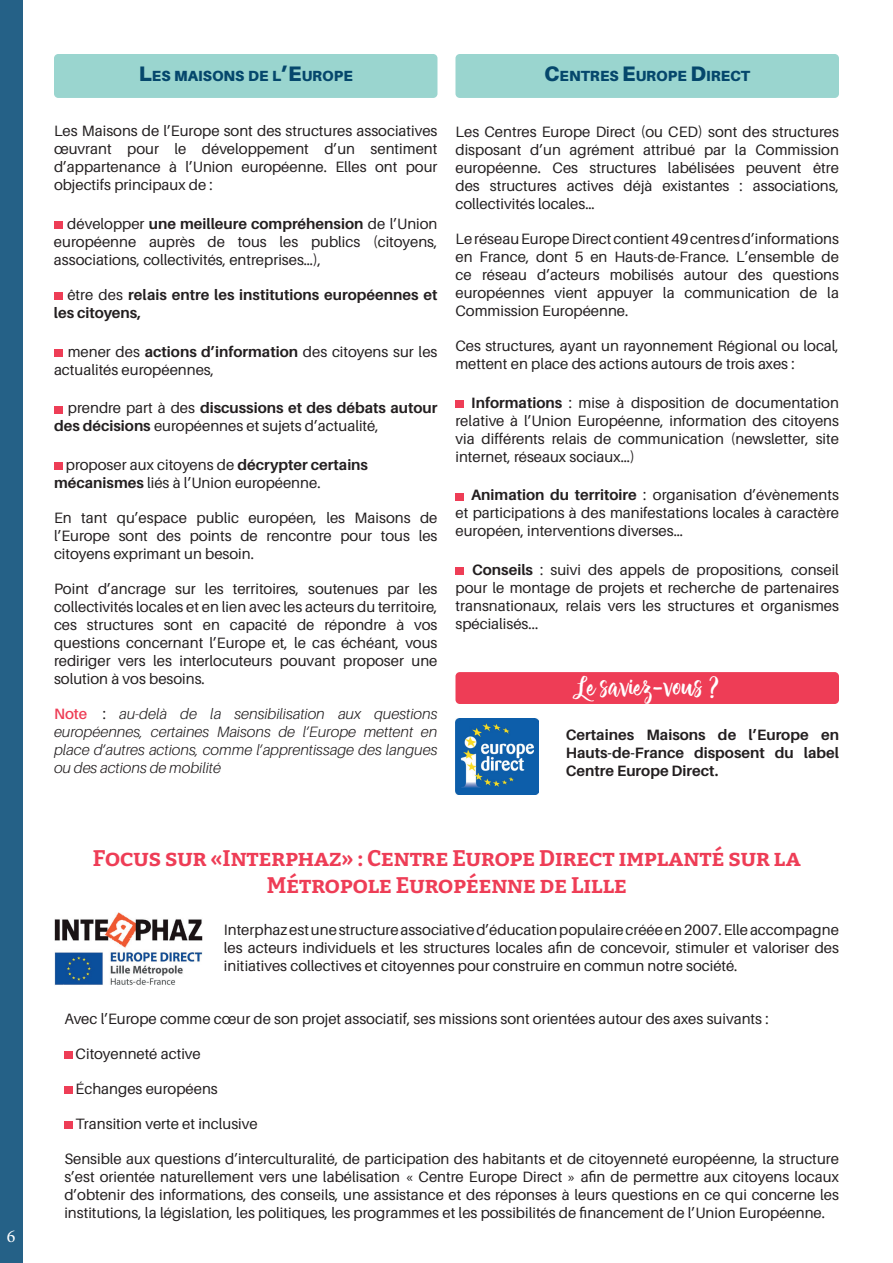
<style>
.page{position:relative;width:893px;height:1263px;background:#fff}
.page>*{position:absolute;margin:0;border:0;box-sizing:border-box;transform-origin:0 0}
.t1{font:30px "Chamelia Script";color:#fff}
.t2{font:700 22.5px/27px "Bitter";letter-spacing:.05em;color:#ee3d56;text-align:center}
.t3{font:18px "Minion Pro";color:#fff}
.t4{font:15px/18px "Aileron";color:#231f20;text-align:justify}
.t5{font:italic 300 15px/18px "Aileron";color:#231f20;text-align:justify}
.t6{font:700 15px/18px "Aileron";color:#231f20}
.t7{font:900 14.7px "Aileron";color:#05476c}
.s1{font-size:21px}
.s2{font-weight:700}
.s3{font-weight:400}
.s4{font-weight:600;font-style:normal;color:#ee3d56}
.s5{font-weight:400;font-style:normal}
</style>
<div class="page">
<div style="left:54px;top:54px;width:383px;height:44px;background:#9ad5cf;border-radius:4px"></div>
<div style="left:54px;top:222px;width:8px;height:7px;background:#ee3d56"></div>
<div style="left:54px;top:293px;width:8px;height:7px;background:#ee3d56"></div>
<div style="left:54px;top:349px;width:8px;height:8px;background:#ee3d56"></div>
<div style="left:54px;top:406px;width:8px;height:7px;background:#ee3d56"></div>
<div style="left:54px;top:462px;width:8px;height:8px;background:#ee3d56"></div>
<div style="left:455px;top:54px;width:384px;height:44px;background:#9ad5cf;border-radius:4px"></div>
<div style="left:455px;top:400px;width:8px;height:8px;background:#ee3d56"></div>
<div style="left:455px;top:493px;width:8px;height:7px;background:#ee3d56"></div>
<div style="left:455px;top:568px;width:8px;height:7px;background:#ee3d56"></div>
<div style="left:455px;top:672px;width:384px;height:32px;background:#ee3d56;border-radius:4px"></div>
<img style="left:455px;top:719px;width:83px;height:75px">
<div style="left:64px;top:1052px;width:8px;height:7px;background:#ee3d56"></div>
<div style="left:64px;top:1087px;width:8px;height:7px;background:#ee3d56"></div>
<div style="left:64px;top:1122px;width:8px;height:7px;background:#ee3d56"></div>
<img style="left:54px;top:913px;width:149px;height:72px">
<div style="left:0;top:0;width:22px;height:1263px;background:#256187"></div>
<p class="t3" style="left:7px;top:1224px;width:10px">6</p>
<p class="t7" style="left:139px;top:67px;width:214px"><span class="s1">L</span>ES MAISONS DE L<span class="s1">’E</span>UROPE</p>
<p class="t4" style="left:54px;top:122px;width:385px">Les Maisons de l’Europe sont des structures associatives œuvrant pour le développement d’un sentiment d’appartenance à l’Union européenne. Elles ont pour objectifs principaux de :</p>
<p class="t4" style="left:54px;top:215px;width:385px;text-indent:13px">développer <span class="s2">une meilleure compréhension</span> de l’Union européenne auprès de tous les publics (citoyens, associations, collectivités, entreprises…),</p>
<p class="t6" style="left:54px;top:286px;width:385px;text-indent:13px"><span class="s3">être des</span> relais entre les institutions européennes et les citoyens,</p>
<p class="t4" style="left:54px;top:343px;width:385px;text-indent:14px">mener des <span class="s2">actions d’information</span> des citoyens sur les actualités européennes,</p>
<p class="t4" style="left:54px;top:399px;width:385px;text-indent:14px">prendre part à des <span class="s2">discussions et des débats autour des décisions</span> européennes et sujets d’actualité,</p>
<p class="t4" style="left:54px;top:456px;width:316px;text-indent:12px">proposer aux citoyens de <span class="s2">décrypter certains mécanismes</span> liés à l’Union européenne.</p>
<p class="t4" style="left:54px;top:509px;width:385px">En tant qu’espace public européen, les Maisons de l’Europe sont des points de rencontre pour tous les citoyens exprimant un besoin.</p>
<p class="t4" style="left:54px;top:580px;width:385px">Point d’ancrage sur les territoires, soutenues par les collectivités locales et en lien avec les acteurs du territoire, ces structures sont en capacité de répondre à vos questions concernant l’Europe et, le cas échéant, vous rediriger vers les interlocuteurs pouvant proposer une solution à vos besoins.</p>
<p class="t5" style="left:54px;top:705px;width:385px"><span class="s4">Note</span> <span class="s5">:</span> au-delà de la sensibilisation aux questions européennes, certaines Maisons de l’Europe mettent en place d’autres actions, comme l’apprentissage des langues ou des actions de mobilité</p>
<p class="t7" style="left:544px;top:67px;width:208px"><span class="s1">C</span>ENTRES <span class="s1">E</span>UROPE <span class="s1">D</span>IRECT</p>
<p class="t4" style="left:455px;top:123px;width:385px">Les Centres Europe Direct (ou CED) sont des structures disposant d’un agrément attribué par la Commission européenne. Ces structures labélisées peuvent être des structures actives déjà existantes : associations, collectivités locales…</p>
<p class="t4" style="left:455px;top:230px;width:385px">Le réseau Europe Direct contient 49 centres d’informations en France, dont 5 en Hauts-de-France. L’ensemble de ce réseau d’acteurs mobilisés autour des questions européennes vient appuyer la communication de la Commission Européenne.</p>
<p class="t4" style="left:455px;top:337px;width:385px">Ces structures, ayant un rayonnement Régional ou local, mettent en place des actions autours de trois axes :</p>
<p class="t4" style="left:455px;top:394px;width:385px;text-indent:16px"><span class="s2">Informations</span> : mise à disposition de documentation relative à l’Union Européenne, information des citoyens via différents relais de communication (newsletter, site internet, réseaux sociaux…)</p>
<p class="t4" style="left:455px;top:486px;width:385px;text-indent:16px"><span class="s2">Animation du territoire</span> : organisation d’évènements et participations à des manifestations locales à caractère européen, interventions diverses…</p>
<p class="t4" style="left:455px;top:561px;width:385px;text-indent:17px"><span class="s2">Conseils</span> : suivi des appels de propositions, conseil pour le montage de projets et recherche de partenaires transnationaux, relais vers les structures et organismes spécialisés...</p>
<h1 class="t1" style="left:575px;top:668px;width:145px">Le saviez-vous ?</h1>
<p class="t6" style="left:566px;top:726px;width:275px;text-align:justify">Certaines Maisons de l’Europe en Hauts-de-France disposent du label Centre Europe Direct.</p>
<h2 class="t2" style="left:93px;top:844px;width:707px">Focus sur «Interphaz» : Centre Europe Direct implanté sur la<br>Métropole Européenne de Lille</h2>
<p class="t4" style="left:224px;top:921px;width:617px">Interphaz est une structure associative d’éducation populaire créée en 2007. Elle accompagne les acteurs individuels et les structures locales afin de concevoir, stimuler et valoriser des initiatives collectives et citoyennes pour construire en commun notre société.</p>
<p class="t4" style="left:64px;top:1010px;width:706px">Avec l’Europe comme cœur de son projet associatif, ses missions sont orientées autour des axes suivants :</p>
<p class="t4" style="left:76px;top:1045px;width:127px">Citoyenneté active</p>
<p class="t4" style="left:76px;top:1080px;width:144px">Échanges européens</p>
<p class="t4" style="left:76px;top:1115px;width:183px">Transition verte et inclusive</p>
<p class="t4" style="left:64px;top:1150px;width:776px">Sensible aux questions d’interculturalité, de participation des habitants et de citoyenneté européenne, la structure s’est orientée naturellement vers une labélisation « Centre Europe Direct » afin de permettre aux citoyens locaux d’obtenir des informations, des conseils, une assistance et des réponses à leurs questions en ce qui concerne les institutions, la législation, les politiques, les programmes et les possibilités de financement de l’Union Européenne.</p>
</div>
